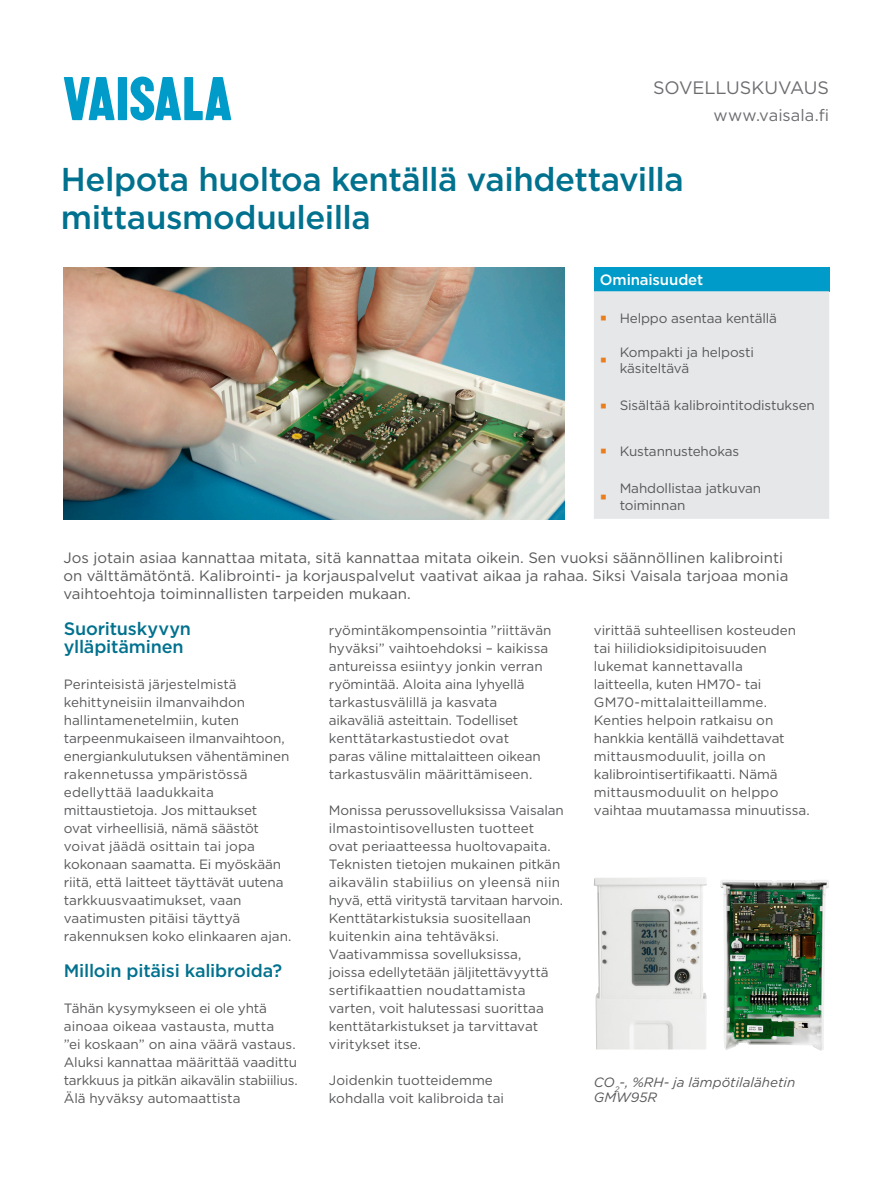
<style>
.page{position:relative;width:893px;height:1191px;background:#fff}
.page>*{position:absolute;margin:0;border:0;box-sizing:border-box;transform-origin:0 0}
._2-pager_Headline{font:500 33px/37.5px "Gotham";letter-spacing:-.015em;color:#00718e}
.Bullet{font:900 21px "Arial";color:#ea7e1d}
.Subheadline_blue{font:500 18px/18px "Gotham";letter-spacing:-.01em;color:#00718e}
.Bodytext{font:500 18px "Gotham";letter-spacing:-.015em;color:#00718e}
.Document_type{font:18px "Gotham";letter-spacing:-.005em;color:#6c6d70}
.Web_address_in_banne{font:16.5px "Gotham";color:#6c6d70}
.Ingress{font:15px/18px "Gotham";color:#57585a}
.Box_headline{font:500 15px "Gotham";letter-spacing:-.01em;color:#fff}
.Bodytext-2{font:13.5px/18px "Gotham";letter-spacing:-.005em;color:#57585a}
.Bullet_list{font:13.5px/16.5px "Gotham";letter-spacing:-.01em;color:#57585a}
.t1{font:italic 13.5px/15px "Gotham";color:#57585a}
</style>
<div class="page">
<svg style="left:64px;top:77px;width:51px;height:43px"></svg>
<div style="left:118px;top:77px;width:9px;height:43px;background:#009bc8"></div>
<svg style="left:130px;top:77px;width:101px;height:43px"></svg>
<img style="left:720px;top:880px;width:109px;height:170px">
<img style="left:594px;top:877px;width:113px;height:172px">
<img style="left:64px;top:267px;width:500px;height:252px">
<div style="left:594px;top:267px;width:235px;height:24px;background:#009bc8"></div>
<div style="left:594px;top:291px;width:235px;height:228px;background:#e6e7e9"></div>
<p class="Document_type" style="left:653px;top:76px;width:177px">SOVELLUSKUVAUS</p>
<p class="_2-pager_Headline" style="left:61px;top:161px;width:625px">Helpota huoltoa kentällä vaihdettavilla mittausmoduuleilla</p>
<p class="Web_address_in_banne" style="left:713px;top:105px;width:117px">www.vaisala.fi</p>
<p class="Box_headline" style="left:600px;top:270px;width:105px">Ominaisuudet</p>
<p class="Bullet" style="left:600px;top:302px;width:9px">▪</p>
<p class="Bullet_list" style="left:620px;top:309px;width:159px">Helppo asentaa kentällä</p>
<p class="Bullet" style="left:600px;top:344px;width:9px">▪</p>
<p class="Bullet_list" style="left:620px;top:343px;width:136px">Kompakti ja helposti käsiteltävä</p>
<p class="Bullet" style="left:600px;top:390px;width:9px">▪</p>
<p class="Bullet_list" style="left:620px;top:397px;width:197px">Sisältää kalibrointitodistuksen</p>
<p class="Bullet" style="left:600px;top:435px;width:9px">▪</p>
<p class="Bullet_list" style="left:620px;top:442px;width:121px">Kustannustehokas</p>
<p class="Bullet" style="left:600px;top:481px;width:9px">▪</p>
<p class="Bullet_list" style="left:620px;top:480px;width:143px">Mahdollistaa jatkuvan toiminnan</p>
<p class="Ingress" style="left:63px;top:548px;width:727px">Jos jotain asiaa kannattaa mitata, sitä kannattaa mitata oikein. Sen vuoksi säännöllinen kalibrointi on välttämätöntä. Kalibrointi- ja korjauspalvelut vaativat aikaa ja rahaa. Siksi Vaisala tarjoaa monia vaihtoehtoja toiminnallisten tarpeiden mukaan.</p>
<p class="Bodytext-2" style="left:594px;top:620px;width:218px">virittää suhteellisen kosteuden tai hiilidioksidipitoisuuden lukemat kannettavalla<br>laitteella, kuten HM70- tai<br>GM70-mittalaitteillamme.<br>Kenties helpoin ratkaisu on hankkia kentällä vaihdettavat mittausmoduulit, joilla on kalibrointisertifikaatti. Nämä mittausmoduulit on helppo vaihtaa muutamassa minuutissa.</p>
<p class="Subheadline_blue" style="left:64px;top:619px;width:129px">Suorituskyvyn ylläpitäminen</p>
<p class="Bodytext-2" style="left:64px;top:674px;width:229px">Perinteisistä järjestelmistä kehittyneisiin ilmanvaihdon hallintamenetelmiin, kuten tarpeenmukaiseen ilmanvaihtoon, energiankulutuksen vähentäminen rakennetussa ympäristössä edellyttää laadukkaita mittaustietoja. Jos mittaukset<br>ovat virheellisiä, nämä säästöt voivat jäädä osittain tai jopa kokonaan saamatta. Ei myöskään riitä, että laitteet täyttävät uutena tarkkuusvaatimukset, vaan vaatimusten pitäisi täyttyä rakennuksen koko elinkaaren ajan.</p>
<p class="Bodytext" style="left:64px;top:958px;width:220px">Milloin pitäisi kalibroida?</p>
<p class="Bodytext-2" style="left:64px;top:998px;width:235px">Tähän kysymykseen ei ole yhtä ainoaa oikeaa vastausta, mutta<br>”ei koskaan” on aina väärä vastaus.<br>Aluksi kannattaa määrittää vaadittu tarkkuus ja pitkän aikavälin stabiilius.<br>Älä hyväksy automaattista</p>
<p class="Bodytext-2" style="left:329px;top:620px;width:224px">ryömintäkompensointia ”riittävän hyväksi” vaihtoehdoksi – kaikissa antureissa esiintyy jonkin verran ryömintää. Aloita aina lyhyellä tarkastusvälillä ja kasvata aikaväliä asteittain. Todelliset kenttätarkastustiedot ovat<br>paras väline mittalaitteen oikean tarkastusvälin määrittämiseen.</p>
<p class="Bodytext-2" style="left:329px;top:800px;width:236px">Monissa perussovelluksissa Vaisalan ilmastointisovellusten tuotteet ovat periaatteessa huoltovapaita.<br>Teknisten tietojen mukainen pitkän aikavälin stabiilius on yleensä niin hyvä, että viritystä tarvitaan harvoin.<br>Kenttätarkistuksia suositellaan kuitenkin aina tehtäväksi.<br>Vaativammissa sovelluksissa,<br>joissa edellytetään jäljitettävyyttä sertifikaattien noudattamista varten, voit halutessasi suorittaa kenttätarkistukset ja tarvittavat viritykset itse.</p>
<p class="Bodytext-2" style="left:329px;top:1070px;width:177px">Joidenkin tuotteidemme kohdalla voit kalibroida tai</p>
<p class="t1" style="left:594px;top:1074px;width:203px">CO<sub>2</sub>-, %RH- ja lämpötilalähetin<br>GMW95R</p>
</div>
